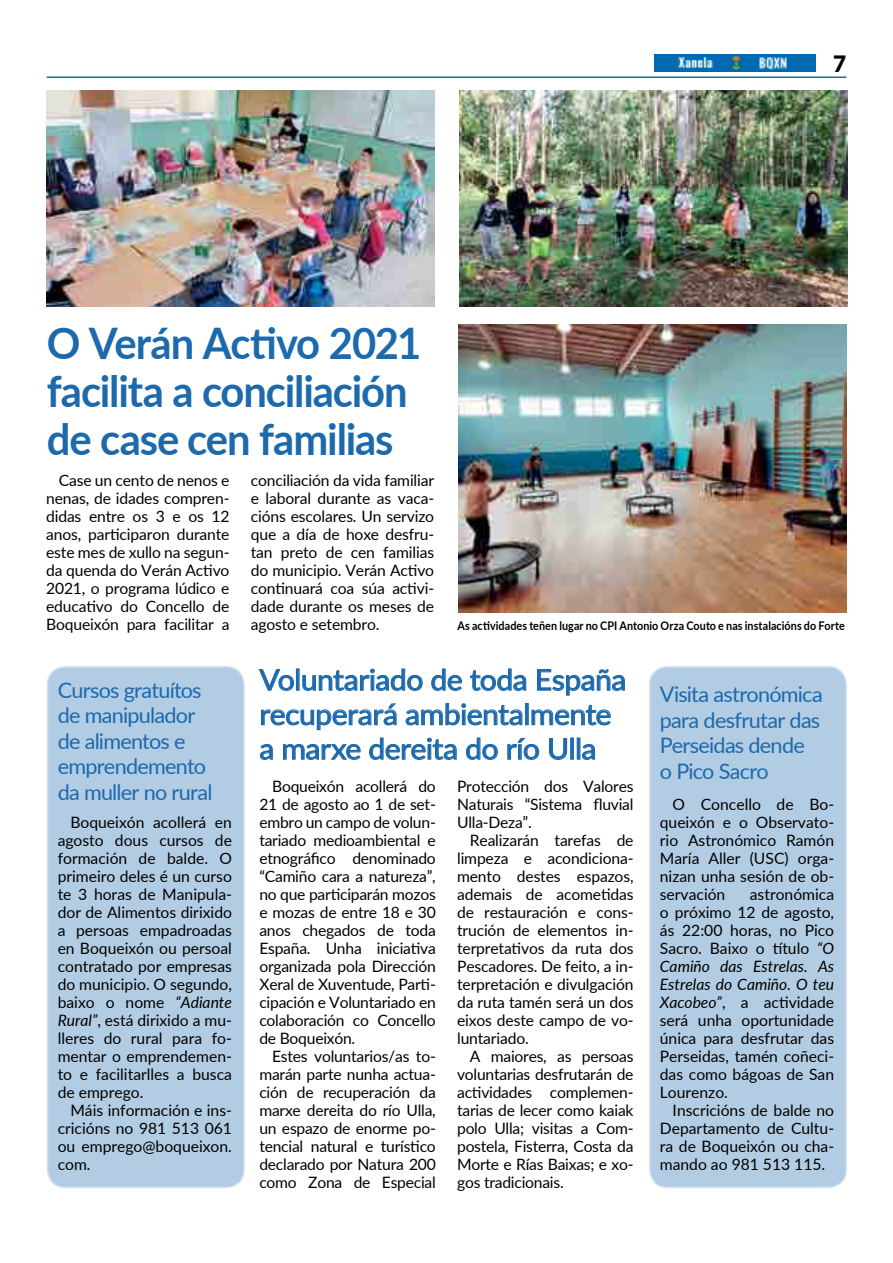
<style>
.page{position:relative;width:893px;height:1263px;background:#fff}
.page>*{position:absolute;margin:0;border:0;box-sizing:border-box;transform-origin:0 0}
.t1{font:700 43.5px/48px "Lato";letter-spacing:-.03em;color:#1c69ac;scale:.96 1}
.t2{font:28.8px/34.5px "Lato";letter-spacing:-.015em;color:#1c69ac;scale:1.04 1}
.t3{font:900 22.5px "Lato";color:#000}
.t4{font:21.3px/25.5px "Lato";letter-spacing:-.035em;color:#1c69ac}
.t5{font:15.6px/18px "Lato";letter-spacing:-.01em;color:#000;text-align:justify}
.t6{font:700 12px "Lato";letter-spacing:.005em;color:#000;scale:.9 1}
.s1{font-style:italic}
</style>
<div class="page">
<hr style="left:47px;top:77px;width:799px;height:1px;background:#1c69ac">
<img style="left:655px;top:54px;width:161px;height:17px">
<img style="left:459px;top:90px;width:388px;height:216px">
<img style="left:458px;top:324px;width:388px;height:288px">
<svg style="left:258px;top:668px;width:367px;height:92px"></svg>
<div style="left:650px;top:667px;width:196px;height:520px;background:#b2cce3;border-radius:18px"></div>
<div style="left:649px;top:666px;width:198px;height:522px;border:2px solid #d2e1ee;border-radius:18px"></div>
<img style="left:47px;top:90px;width:388px;height:216px">
<div style="left:48px;top:667px;width:196px;height:520px;background:#b2cce3;border-radius:18px"></div>
<div style="left:47px;top:666px;width:198px;height:522px;border:2px solid #d2e1ee;border-radius:18px"></div>
<h3 class="t3" style="left:833px;top:47px;width:15px">7</h3>
<h1 class="t1" style="left:47px;top:317px;width:392px">O Verán Activo 2021 facilita a conciliación de case cen familias</h1>
<p class="t5" style="left:46px;top:471px;width:185px;text-indent:13px">Case un cento de nenos e nenas, de idades compren&shy;didas entre os 3 e os 12 anos, participaron durante este mes de xullo na segun&shy;da quenda do Verán Activo 2021, o programa lúdico e educativo do Concello de Boqueixón para facilitar a</p>
<p class="t5" style="left:251px;top:471px;width:185px">conciliación da vida familiar e laboral durante as vaca&shy;cións escolares. Un servizo que a día de hoxe desfru&shy;tan preto de cen familias do municipio. Verán Activo continuará coa súa activi&shy;dade durante os meses de agosto e setembro.</p>
<p class="t6" style="left:457px;top:617px;width:432px">As actividades teñen lugar no CPI Antonio Orza Couto e nas instalacións do Forte</p>
<h3 class="t4" style="left:58px;top:676px;width:156px">Cursos gratuítos de manipulador de alimentos e emprendemento da muller no rural</h3>
<p class="t5" style="left:58px;top:813px;width:176px;text-indent:13px">Boqueixón acollerá en agosto dous cursos de formación de balde. O primeiro deles é un curso te 3 horas de Manipula&shy;dor de Alimentos dirixido a persoas empadroadas en Boqueixón ou persoal contratado por empresas do municipio. O segundo, baixo o nome <span class="s1">“Adiante Rural”</span>, está dirixido a mu&shy;lleres do rural para fo&shy;mentar o emprendemen&shy;to e facilitarlles a busca de emprego.</p>
<p class="t5" style="left:58px;top:1101px;width:176px;text-indent:13px">Máis información e ins&shy;cricións no 981 513 061 ou emprego@boqueixon. com.</p>
<h2 class="t2" style="left:259px;top:661px;width:354px">Voluntariado de toda España recuperará ambientalmente a marxe dereita do río Ulla</h2>
<p class="t5" style="left:259px;top:777px;width:178px;text-indent:13px">Boqueixón acollerá do 21 de agosto ao 1 de set&shy;embro un campo de volun&shy;tariado medioambiental e etnográfico denominado “Camiño cara a natureza”, no que participarán mozos e mozas de entre 18 e 30 anos chegados de toda España. Unha iniciativa organizada pola Dirección Xeral de Xuventude, Parti&shy;cipación e Voluntariado en colaboración co Concello de Boqueixón.</p>
<p class="t5" style="left:259px;top:1047px;width:178px;text-indent:13px">Estes voluntarios/as to&shy;marán parte nunha actua&shy;ción de recuperación da marxe dereita do río Ulla, un espazo de enorme po&shy;tencial natural e turístico declarado por Natura 200 como Zona de Especial</p>
<p class="t5" style="left:457px;top:777px;width:178px">Protección dos Valores Naturais “Sistema fluvial Ulla-Deza”.</p>
<p class="t5" style="left:457px;top:831px;width:178px;text-indent:13px">Realizarán tarefas de limpeza e acondiciona&shy;mento destes espazos, ademais de acometidas de restauración e cons&shy;trución de elementos in&shy;terpretativos da ruta dos Pescadores. De feito, a in&shy;terpretación e divulgación da ruta tamén será un dos eixos deste campo de vo&shy;luntariado.</p>
<p class="t5" style="left:457px;top:1047px;width:178px;text-indent:13px">A maiores, as persoas voluntarias desfrutarán de actividades complemen&shy;tarias de lecer como kaiak polo Ulla; visitas a Com&shy;postela, Fisterra, Costa da Morte e Rías Baixas; e xo&shy;gos tradicionais.</p>
<h3 class="t4" style="left:660px;top:681px;width:165px">Visita astronómica para desfrutar das<br>Perseidas dende<br>o Pico Sacro</h3>
<p class="t5" style="left:660px;top:795px;width:176px;text-indent:13px">O Concello de Bo&shy;queixón e o Observato&shy;rio Astronómico Ramón María Aller (USC) orga&shy;nizan unha sesión de ob&shy;servación</p>
<p class="t5" style="left:660px;top:885px;width:176px;text-indent:90px">astronómica o próximo 12 de agosto, ás 22:00 horas, no Pico Sacro. Baixo o título <span class="s1">“O Camiño das Estrelas. As Estrelas do Camiño. O teu Xacobeo”</span>, a actividade será unha oportunidade única para desfrutar das Perseidas, tamén coñeci&shy;das como bágoas de San Lourenzo.</p>
<p class="t5" style="left:660px;top:1101px;width:176px;text-indent:13px">Inscricións de balde no Departamento de Cultu&shy;ra de Boqueixón ou cha&shy;mando ao 981 513 115.</p>
</div>
